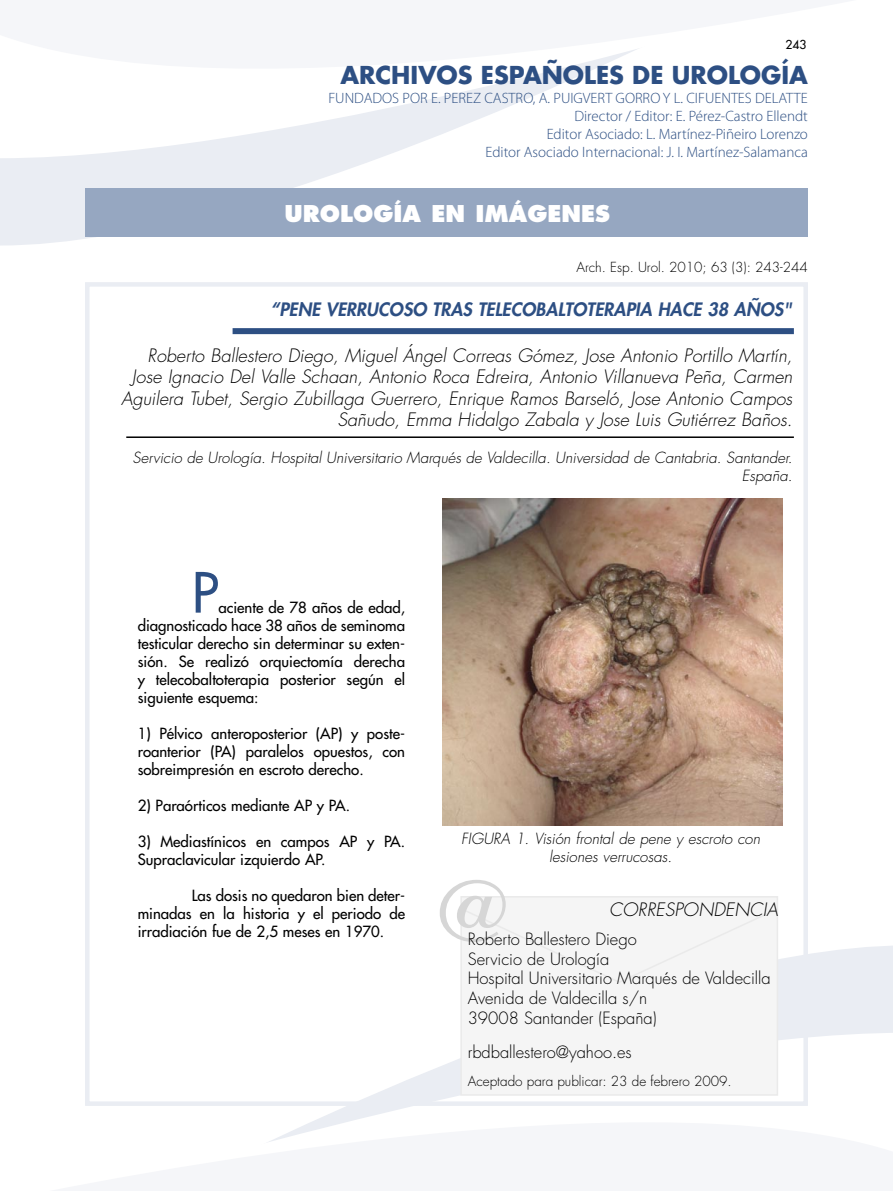
<style>
.page{position:relative;width:893px;height:1191px;background:#fff}
.page>*{position:absolute;margin:0;border:0;box-sizing:border-box;transform-origin:0 0}
.t1{font:90px "Times";color:#d6d6d6}
.t2{font:54px "Futura";color:#2d4f83}
.t3{font:700 24px "Futura";color:#2d4f83}
.t4{font:800 22.5px "Futura";color:#fff}
.t5{font:italic 300 18px/21.6px "Futura";color:#000;text-align:right}
.t6{font:italic 800 18px "Futura";color:#2d4f83}
.t7{font:300 16.5px "Futura";color:#000}
.t8{font:15px/18px "Futura";color:#000;text-align:justify}
.t9{font:300 15px "Myriad Pro";color:#2d4f83}
.t10{font:italic 300 15px/18px "Futura";color:#000;text-align:right}
.t11{font:300 13.5px "Futura";color:#000}
.t12{font:12px "Futura";color:#000}
</style>
<div class="page">
<div style="left:778px;top:946px;width:115px;height:86px;background:#eaedf3"></div>
<svg style="left:269px;top:1058px;width:509px;height:84px"></svg>
<div style="left:85px;top:282px;width:723px;height:824px;border:4px solid #eaedf3"></div>
<div style="left:233px;top:328px;width:561px;height:6px;background:#2d4f83"></div>
<hr style="left:126px;top:436px;width:668px;height:2px;background:#000">
<div style="left:461px;top:896px;width:316px;height:199px;background:#f5f5f5"></div>
<div style="left:460px;top:896px;width:318px;height:199px;border:2px solid #eaeaea"></div>
<svg style="left:460px;top:906px;width:320px;height:77px"></svg>
<svg style="left:0;top:158px;width:378px;height:87px;fill:#eaedf3"></svg>
<svg style="left:34px;top:132px;width:412px;height:26px;fill:#eaedf3"></svg>
<svg style="left:264px;top:49px;width:373px;height:83px"></svg>
<div style="left:85px;top:188px;width:723px;height:49px;background:#96a7c1"></div>
<img style="left:442px;top:498px;width:340px;height:327px">
<p class="t12" style="left:786px;top:37px;width:22px">243</p>
<p class="t3" style="left:340px;top:58px;width:469px">ARCHIVOS ESPAÑOLES DE UROLOGÍA</p>
<p class="t9" style="left:328px;top:89px;width:481px">FUNDADOS POR E. PEREZ CASTRO, A. PUIGVERT GORRO Y L. CIFUENTES DELATTE</p>
<p class="t9" style="left:574px;top:107px;width:235px">Director / Editor: E. Pérez-Castro Ellendt</p>
<p class="t9" style="left:547px;top:125px;width:263px">Editor Asociado: L. Martínez-Piñeiro Lorenzo</p>
<p class="t9" style="left:485px;top:143px;width:324px">Editor Asociado Internacional: J. I. Martínez-Salamanca</p>
<p class="t4" style="left:284px;top:199px;width:327px">UROLOGÍA EN IMÁGENES</p>
<p class="t11" style="left:576px;top:258px;width:233px">Arch. Esp. Urol. 2010; 63 (3): 243-244</p>
<p class="t6" style="left:271px;top:298px;width:523px">“PENE VERRUCOSO TRAS TELECOBALTOTERAPIA HACE 38 AÑOS"</p>
<p class="t5" style="left:121px;top:344px;width:673px">Roberto Ballestero Diego, Miguel Ángel Correas Gómez, Jose Antonio Portillo Martín, Jose Ignacio Del Valle Schaan, Antonio Roca Edreira, Antonio Villanueva Peña, Carmen Aguilera Tubet, Sergio Zubillaga Guerrero, Enrique Ramos Barseló, Jose Antonio Campos Sañudo, Emma Hidalgo Zabala y Jose Luis Gutiérrez Baños.</p>
<p class="t10" style="left:133px;top:449px;width:661px">Servicio de Urología. Hospital Universitario Marqués de Valdecilla. Universidad de Cantabria. Santander.<br>España.</p>
<p class="t2" style="left:192px;top:557px;width:28px">P</p>
<p class="t8" style="left:138px;top:598px;width:269px;text-indent:81px">aciente de 78 años de edad, diagnosticado hace 38 años de seminoma testicular derecho sin determinar su exten&shy;sión. Se realizó orquiectomía derecha y telecobaltoterapia posterior según el siguiente esquema:</p>
<p class="t8" style="left:138px;top:724px;width:269px">1) Pélvico anteroposterior (AP) y poste&shy;roanterior (PA) paralelos opuestos, con sobreimpresión en escroto derecho.</p>
<p class="t8" style="left:138px;top:796px;width:214px">2) Paraórticos mediante AP y PA.</p>
<p class="t8" style="left:138px;top:832px;width:269px">3) Mediastínicos en campos AP y PA.<br>Supraclavicular izquierdo AP.</p>
<p class="t8" style="left:138px;top:886px;width:269px;text-indent:54px">Las dosis no quedaron bien deter&shy;minadas en la historia y el periodo de irradiación fue de 2,5 meses en 1970.</p>
<p class="t10" style="left:461px;top:829px;width:300px">FIGURA 1. Visión frontal de pene y escroto con</p>
<p class="t10" style="left:549px;top:847px;width:124px">lesiones verrucosas.</p>
<p class="t1" style="left:432px;top:826px;width:84px">@</p>
<p class="t5" style="left:609px;top:899px;width:170px">CORRESPONDENCIA</p>
<p class="t7" style="left:468px;top:928px;width:170px">Roberto Ballestero Diego</p>
<p class="t7" style="left:468px;top:948px;width:143px">Servicio de Urología</p>
<p class="t7" style="left:468px;top:967px;width:304px">Hospital Universitario Marqués de Valdecilla</p>
<p class="t7" style="left:468px;top:987px;width:181px">Avenida de Valdecilla s/n</p>
<p class="t7" style="left:468px;top:1007px;width:190px">39008 Santander (España)</p>
<p class="t7" style="left:468px;top:1041px;width:166px">rbdballestero@yahoo.es</p>
<p class="t11" style="left:468px;top:1072px;width:265px">Aceptado para publicar: 23 de febrero 2009.</p>
</div>
